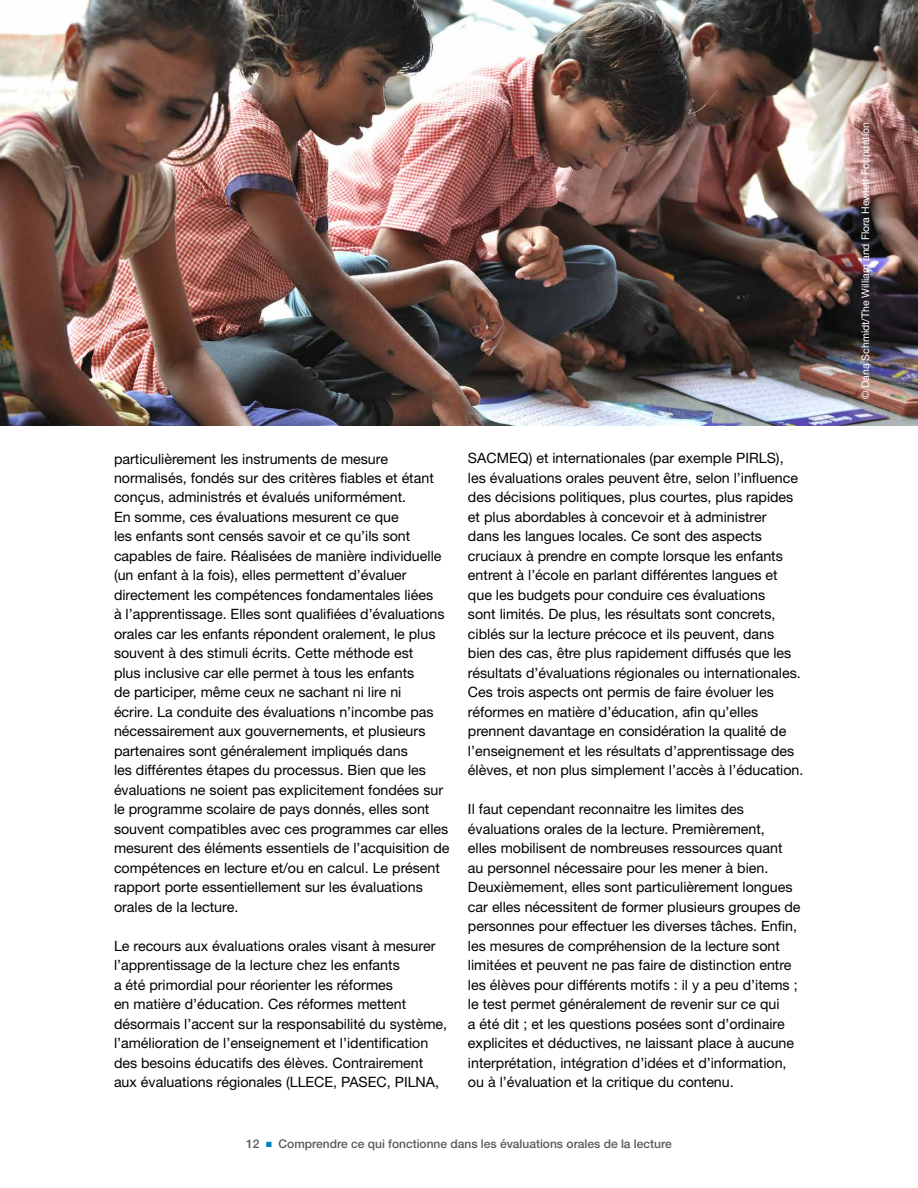
<style>
.page{position:relative;width:918px;height:1188px;background:#fff}
.page>*{position:absolute;margin:0;border:0;box-sizing:border-box;transform-origin:0 0}
.t1{font:14.25px/19.5px "Helvetica Neue LT Std";color:#000}
.t2{font:500 12px "Helvetica Neue LT Std";color:#58595b}
.t3{font:10.5px "Helvetica Neue LT Std";color:#fff}
.s1{color:#007dc3}
</style>
<div class="page">
<img style="left:0;top:0;width:918px;height:426px">
<p class="t1" style="left:114px;top:448px;width:337px">particulièrement les instruments de mesure normalisés, fondés sur des critères fiables et étant conçus, administrés et évalués uniformément.<br>En somme, ces évaluations mesurent ce que<br>les enfants sont censés savoir et ce qu’ils sont capables de faire. Réalisées de manière individuelle (un enfant à la fois), elles permettent d’évaluer directement les compétences fondamentales liées<br>à l’apprentissage. Elles sont qualifiées d’évaluations orales car les enfants répondent oralement, le plus souvent à des stimuli écrits. Cette méthode est<br>plus inclusive car elle permet à tous les enfants<br>de participer, même ceux ne sachant ni lire ni<br>écrire. La conduite des évaluations n’incombe pas nécessairement aux gouvernements, et plusieurs partenaires sont généralement impliqués dans<br>les différentes étapes du processus. Bien que les évaluations ne soient pas explicitement fondées sur le programme scolaire de pays donnés, elles sont souvent compatibles avec ces programmes car elles mesurent des éléments essentiels de l’acquisition de compétences en lecture et/ou en calcul. Le présent rapport porte essentiellement sur les évaluations orales de la lecture.</p>
<p class="t1" style="left:114px;top:936px;width:335px">Le recours aux évaluations orales visant à mesurer l’apprentissage de la lecture chez les enfants<br>a été primordial pour réorienter les réformes<br>en matière d’éducation. Ces réformes mettent désormais l’accent sur la responsabilité du système, l’amélioration de l’enseignement et l’identification des besoins éducatifs des élèves. Contrairement aux évaluations régionales (LLECE, PASEC, PILNA,</p>
<p class="t1" style="left:468px;top:448px;width:337px">SACMEQ) et internationales (par exemple PIRLS), les évaluations orales peuvent être, selon l’influence des décisions politiques, plus courtes, plus rapides et plus abordables à concevoir et à administrer<br>dans les langues locales. Ce sont des aspects cruciaux à prendre en compte lorsque les enfants entrent à l’école en parlant différentes langues et que les budgets pour conduire ces évaluations<br>sont limités. De plus, les résultats sont concrets, ciblés sur la lecture précoce et ils peuvent, dans bien des cas, être plus rapidement diffusés que les résultats d’évaluations régionales ou internationales.<br>Ces trois aspects ont permis de faire évoluer les réformes en matière d’éducation, afin qu’elles prennent davantage en considération la qualité de l’enseignement et les résultats d’apprentissage des élèves, et non plus simplement l’accès à l’éducation.</p>
<p class="t1" style="left:468px;top:799px;width:334px">Il faut cependant reconnaitre les limites des évaluations orales de la lecture. Premièrement,<br>elles mobilisent de nombreuses ressources quant au personnel nécessaire pour les mener à bien.<br>Deuxièmement, elles sont particulièrement longues car elles nécessitent de former plusieurs groupes de personnes pour effectuer les diverses tâches. Enfin, les mesures de compréhension de la lecture sont limitées et peuvent ne pas faire de distinction entre les élèves pour différents motifs : il y a peu d’items ; le test permet généralement de revenir sur ce qui<br>a été dit ; et les questions posées sont d’ordinaire explicites et déductives, ne laissant place à aucune interprétation, intégration d’idées et d’information, ou à l’évaluation et la critique du contenu.</p>
<p class="t2" style="left:246px;top:1137px;width:427px">12 <span class="s1">■</span> Comprendre ce qui fonctionne dans les évaluations orales de la lecture</p>
<p class="t3" style="left:859px;top:399px;width:279px;rotate:-90deg">© Dana Schmidt/The William and Flora Hewlett Foundation</p>
</div>
